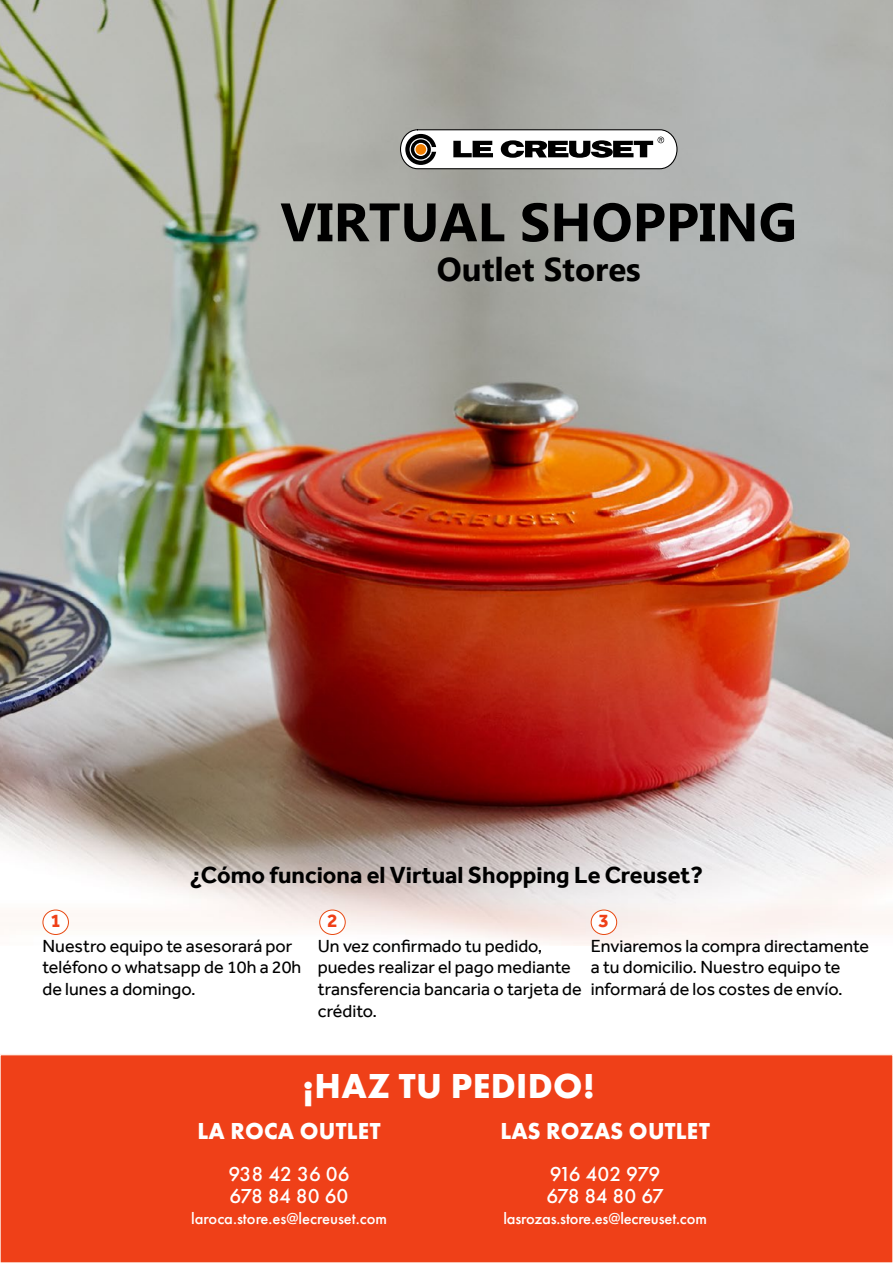
<style>
.page{position:relative;width:893px;height:1263px;background:#fff}
.page>*{position:absolute;margin:0;border:0;box-sizing:border-box;transform-origin:0 0}
.t1{font:700 54px "Myanmar Text";color:#000}
.t2{font:700 36px "Futura PT";letter-spacing:.01em;color:#fff}
.t3{font:700 33px "Myanmar Text";color:#000}
.t4{font:700 24px "Effra";color:#000}
.t5{font:700 24px "Futura PT";letter-spacing:.01em;color:#fff;scale:.96 1}
.t6{font:500 21px/21px "Futura PT";color:#fff}
.t7{font:500 21px/21px "Futura PT";letter-spacing:-.035em;color:#fff}
.t8{font:700 19.5px "Effra";color:#ef4018}
.t9{font:18px/21.6px "Effra";color:#000}
.t10{font:500 16.5px "Futura PT";letter-spacing:-.01em;color:#fff}
</style>
<div class="page">
<div style="left:0;top:1054px;width:893px;height:209px;background:#ef4018"></div>
<div style="left:0;top:1054px;width:893px;height:209px;border:2px solid #feeee6"></div>
<img style="left:0;top:0;width:893px;height:945px">
<svg style="left:399px;top:129px;width:279px;height:41px"></svg>
<div style="left:43px;top:910px;width:25px;height:24px;background:#fff;border-radius:50%"></div>
<div style="left:43px;top:910px;width:26px;height:25px;border:1px solid #e84810;border-radius:50%"></div>
<div style="left:320px;top:910px;width:25px;height:24px;background:#fff;border-radius:50%"></div>
<div style="left:319px;top:910px;width:27px;height:25px;border:1px solid #e84810;border-radius:50%"></div>
<div style="left:591px;top:910px;width:26px;height:24px;background:#fff;border-radius:50%"></div>
<div style="left:591px;top:910px;width:26px;height:25px;border:1px solid #e84810;border-radius:50%"></div>
<h1 class="t1" style="left:280px;top:191px;width:518px">VIRTUAL SHOPPING</h1>
<h3 class="t3" style="left:437px;top:250px;width:206px">Outlet Stores</h3>
<h3 class="t4" style="left:190px;top:861px;width:515px">¿Cómo funciona el Virtual Shopping Le Creuset?</h3>
<p class="t8" style="left:50px;top:909px;width:12px">1</p>
<p class="t8" style="left:327px;top:909px;width:12px">2</p>
<p class="t8" style="left:599px;top:909px;width:12px">3</p>
<p class="t9" style="left:43px;top:935px;width:260px">Nuestro equipo te asesorará por teléfono o whatsapp de 10h a 20h de lunes a domingo.</p>
<p class="t9" style="left:318px;top:935px;width:265px">Un vez confirmado tu pedido, puedes realizar el pago mediante transferencia bancaria o tarjeta de crédito.</p>
<p class="t9" style="left:591px;top:935px;width:280px">Enviaremos la compra directamente a tu domicilio. Nuestro equipo te informará de los costes de envío.</p>
<h2 class="t2" style="left:302px;top:1062px;width:294px">¡HAZ TU PEDIDO!</h2>
<h3 class="t5" style="left:197px;top:1116px;width:193px">LA ROCA OUTLET</h3>
<p class="t6" style="left:228px;top:1164px;width:123px">938 42 36 06<br>678 84 80 60</p>
<p class="t10" style="left:191px;top:1208px;width:198px">laroca.store.es@lecreuset.com</p>
<h3 class="t5" style="left:500px;top:1116px;width:220px">LAS ROZAS OUTLET</h3>
<p class="t7" style="left:546px;top:1164px;width:119px">916 402 979<br>678 84 80 67</p>
<p class="t10" style="left:503px;top:1208px;width:205px">lasrozas.store.es@lecreuset.com</p>
</div>
